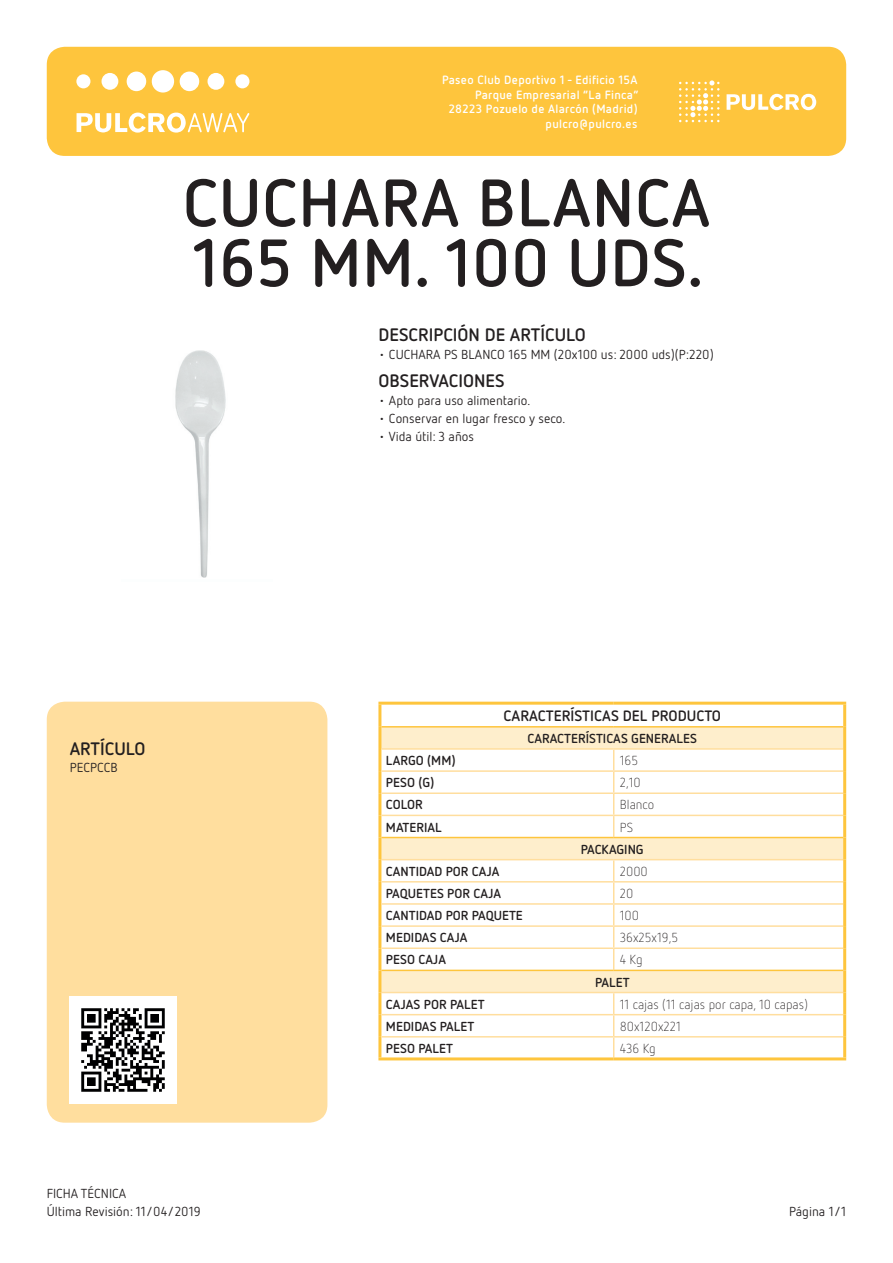
<style>
.page{position:relative;width:893px;height:1263px;background:#fff}
.page>*{position:absolute;margin:0;border:0;box-sizing:border-box;transform-origin:0 0}
.t1{font:700 66.75px/60px "Netto OT";letter-spacing:.01em;color:#231f20}
.t2{font:700 18px "Netto OT";color:#231f20}
.t3{font:700 15px "Netto OT";color:#231f20}
.t4{font:700 13.05px "Netto OT";color:#231f20}
.t5{font:13.05px/17.9px "Netto OT";color:#231f20}
.t6{font:300 13.05px "Netto OT";color:#231f20}
.t7{font:700 12px/14.4px "Netto OT";letter-spacing:.025em;color:#fff;text-align:right}
</style>
<div class="page">
<div style="left:47px;top:47px;width:799px;height:109px;background:#fec53d;border-radius:18px"></div>
<svg style="left:679px;top:80px;width:40px;height:42px"></svg>
<svg style="left:727px;top:94px;width:89px;height:16px"></svg>
<div style="left:76px;top:74px;width:14px;height:14px;background:#fff;border-radius:50%"></div>
<div style="left:102px;top:73px;width:16px;height:17px;background:#fff;border-radius:50%"></div>
<div style="left:127px;top:72px;width:19px;height:19px;background:#fff;border-radius:50%"></div>
<div style="left:152px;top:70px;width:22px;height:23px;background:#fff;border-radius:50%"></div>
<div style="left:180px;top:72px;width:19px;height:19px;background:#fff;border-radius:50%"></div>
<div style="left:208px;top:73px;width:16px;height:17px;background:#fff;border-radius:50%"></div>
<div style="left:235px;top:74px;width:14px;height:14px;background:#fff;border-radius:50%"></div>
<svg style="left:77px;top:113px;width:172px;height:20px"></svg>
<div style="left:47px;top:702px;width:280px;height:421px;background:#ffde9e;border-radius:18px"></div>
<img style="left:70px;top:997px;width:106px;height:106px">
<svg style="left:381px;top:705px;width:462px;height:352px"></svg>
<svg style="left:381px;top:727px;width:462px;height:265px"></svg>
<hr style="left:378px;top:705px;width:3px;height:22px;background:#fec53d">
<hr style="left:378px;top:702px;width:236px;height:3px;background:#fec53d">
<hr style="left:614px;top:702px;width:232px;height:3px;background:#fec53d">
<hr style="left:378px;top:727px;width:3px;height:22px;background:#fec53d">
<hr style="left:378px;top:749px;width:3px;height:22px;background:#fec53d">
<hr style="left:378px;top:771px;width:3px;height:22px;background:#fec53d">
<hr style="left:378px;top:793px;width:3px;height:22px;background:#fec53d">
<hr style="left:378px;top:815px;width:3px;height:22px;background:#fec53d">
<hr style="left:378px;top:860px;width:3px;height:22px;background:#fec53d">
<hr style="left:378px;top:882px;width:3px;height:22px;background:#fec53d">
<hr style="left:378px;top:904px;width:3px;height:22px;background:#fec53d">
<hr style="left:378px;top:926px;width:3px;height:22px;background:#fec53d">
<hr style="left:378px;top:948px;width:3px;height:22px;background:#fec53d">
<hr style="left:378px;top:992px;width:3px;height:23px;background:#fec53d">
<hr style="left:378px;top:1015px;width:3px;height:22px;background:#fec53d">
<hr style="left:378px;top:1037px;width:3px;height:20px;background:#fec53d">
<hr style="left:381px;top:748px;width:233px;height:2px;background:#ffde9e">
<hr style="left:381px;top:770px;width:233px;height:2px;background:#ffde9e">
<hr style="left:381px;top:792px;width:233px;height:2px;background:#ffde9e">
<hr style="left:381px;top:815px;width:233px;height:1px;background:#ffde9e">
<hr style="left:381px;top:859px;width:233px;height:1px;background:#ffde9e">
<hr style="left:381px;top:881px;width:233px;height:1px;background:#ffde9e">
<hr style="left:381px;top:903px;width:233px;height:2px;background:#ffde9e">
<hr style="left:381px;top:925px;width:233px;height:2px;background:#ffde9e">
<hr style="left:381px;top:947px;width:233px;height:2px;background:#ffde9e">
<hr style="left:381px;top:992px;width:233px;height:1px;background:#ffde9e">
<hr style="left:381px;top:1014px;width:233px;height:1px;background:#ffde9e">
<hr style="left:381px;top:1036px;width:233px;height:1px;background:#ffde9e">
<svg style="left:613px;top:750px;width:1px;height:87px"></svg>
<svg style="left:613px;top:860px;width:1px;height:110px"></svg>
<svg style="left:613px;top:993px;width:1px;height:64px"></svg>
<hr style="left:614px;top:748px;width:229px;height:2px;background:#ffde9e">
<hr style="left:614px;top:770px;width:229px;height:2px;background:#ffde9e">
<hr style="left:614px;top:792px;width:229px;height:2px;background:#ffde9e">
<hr style="left:614px;top:815px;width:229px;height:1px;background:#ffde9e">
<hr style="left:614px;top:859px;width:229px;height:1px;background:#ffde9e">
<hr style="left:614px;top:881px;width:229px;height:1px;background:#ffde9e">
<hr style="left:614px;top:903px;width:229px;height:2px;background:#ffde9e">
<hr style="left:614px;top:925px;width:229px;height:2px;background:#ffde9e">
<hr style="left:614px;top:947px;width:229px;height:2px;background:#ffde9e">
<hr style="left:614px;top:992px;width:229px;height:1px;background:#ffde9e">
<hr style="left:614px;top:1014px;width:229px;height:1px;background:#ffde9e">
<hr style="left:614px;top:1036px;width:229px;height:1px;background:#ffde9e">
<hr style="left:381px;top:726px;width:233px;height:1px;background:#fec53d">
<hr style="left:614px;top:726px;width:229px;height:1px;background:#fec53d">
<hr style="left:843px;top:705px;width:3px;height:22px;background:#fec53d">
<hr style="left:843px;top:727px;width:3px;height:22px;background:#fec53d">
<hr style="left:843px;top:749px;width:3px;height:22px;background:#fec53d">
<hr style="left:843px;top:771px;width:3px;height:22px;background:#fec53d">
<hr style="left:843px;top:793px;width:3px;height:22px;background:#fec53d">
<hr style="left:843px;top:815px;width:3px;height:22px;background:#fec53d">
<hr style="left:843px;top:860px;width:3px;height:22px;background:#fec53d">
<hr style="left:843px;top:882px;width:3px;height:22px;background:#fec53d">
<hr style="left:843px;top:904px;width:3px;height:22px;background:#fec53d">
<hr style="left:843px;top:926px;width:3px;height:22px;background:#fec53d">
<hr style="left:843px;top:948px;width:3px;height:22px;background:#fec53d">
<hr style="left:843px;top:992px;width:3px;height:23px;background:#fec53d">
<hr style="left:843px;top:1015px;width:3px;height:22px;background:#fec53d">
<hr style="left:843px;top:1037px;width:3px;height:20px;background:#fec53d">
<hr style="left:378px;top:837px;width:3px;height:23px;background:#fec53d">
<hr style="left:378px;top:970px;width:3px;height:22px;background:#fec53d">
<hr style="left:381px;top:837px;width:233px;height:1px;background:#fec53d">
<hr style="left:381px;top:970px;width:233px;height:1px;background:#fec53d">
<hr style="left:614px;top:837px;width:229px;height:1px;background:#fec53d">
<hr style="left:614px;top:970px;width:229px;height:1px;background:#fec53d">
<hr style="left:843px;top:837px;width:3px;height:23px;background:#fec53d">
<hr style="left:843px;top:970px;width:3px;height:22px;background:#fec53d">
<hr style="left:378px;top:1057px;width:236px;height:3px;background:#fec53d">
<hr style="left:614px;top:1057px;width:232px;height:3px;background:#fec53d">
<img style="left:175px;top:350px;width:51px;height:228px">
<p class="t7" style="left:442px;top:73px;width:198px">Paseo Club Deportivo 1 - Edificio 15A<br>Parque Empresarial “La Finca”<br>28223 Pozuelo de Alarcón (Madrid) pulcro@pulcro.es</p>
<h1 class="t1" style="left:183px;top:171px;width:529px">CUCHARA BLANCA<br>165 MM. 100 UDS.</h1>
<h2 class="t2" style="left:378px;top:324px;width:209px">DESCRIPCIÓN DE ARTÍCULO</h2>
<p class="t5" style="left:378px;top:345px;width:337px">• CUCHARA PS BLANCO 165 MM (20x100 us: 2000 uds)(P:220)</p>
<h2 class="t2" style="left:378px;top:370px;width:128px">OBSERVACIONES</h2>
<p class="t5" style="left:378px;top:391px;width:153px">• Apto para uso alimentario.</p>
<p class="t5" style="left:378px;top:409px;width:189px">• Conservar en lugar fresco y seco.</p>
<p class="t5" style="left:378px;top:427px;width:97px">• Vida útil: 3 años</p>
<h2 class="t2" style="left:70px;top:737px;width:77px">ARTÍCULO</h2>
<p class="t5" style="left:70px;top:759px;width:50px">PECPCCB</p>
<p class="t3" style="left:504px;top:706px;width:219px">CARACTERÍSTICAS DEL PRODUCTO</p>
<p class="t4" style="left:528px;top:730px;width:171px">CARACTERÍSTICAS GENERALES</p>
<p class="t4" style="left:386px;top:752px;width:71px">LARGO (MM)</p>
<p class="t6" style="left:620px;top:753px;width:20px">165</p>
<p class="t4" style="left:386px;top:774px;width:50px">PESO (G)</p>
<p class="t6" style="left:620px;top:775px;width:23px">2,10</p>
<p class="t4" style="left:386px;top:797px;width:38px">COLOR</p>
<p class="t6" style="left:620px;top:797px;width:36px">Blanco</p>
<p class="t4" style="left:386px;top:819px;width:57px">MATERIAL</p>
<p class="t6" style="left:620px;top:819px;width:15px">PS</p>
<p class="t4" style="left:581px;top:841px;width:64px">PACKAGING</p>
<p class="t4" style="left:386px;top:863px;width:115px">CANTIDAD POR CAJA</p>
<p class="t6" style="left:620px;top:863px;width:30px">2000</p>
<p class="t4" style="left:386px;top:885px;width:117px">PAQUETES POR CAJA</p>
<p class="t6" style="left:620px;top:886px;width:15px">20</p>
<p class="t4" style="left:386px;top:907px;width:139px">CANTIDAD POR PAQUETE</p>
<p class="t6" style="left:620px;top:908px;width:21px">100</p>
<p class="t4" style="left:386px;top:929px;width:83px">MEDIDAS CAJA</p>
<p class="t6" style="left:620px;top:930px;width:60px">36x25x19,5</p>
<p class="t4" style="left:386px;top:952px;width:62px">PESO CAJA</p>
<p class="t6" style="left:620px;top:952px;width:24px">4 Kg</p>
<p class="t4" style="left:595px;top:974px;width:36px">PALET</p>
<p class="t4" style="left:386px;top:996px;width:100px">CAJAS POR PALET</p>
<p class="t6" style="left:620px;top:996px;width:190px">11 cajas (11 cajas por capa, 10 capas)</p>
<p class="t4" style="left:386px;top:1018px;width:90px">MEDIDAS PALET</p>
<p class="t6" style="left:620px;top:1018px;width:63px">80x120x221</p>
<p class="t4" style="left:386px;top:1040px;width:68px">PESO PALET</p>
<p class="t6" style="left:620px;top:1041px;width:38px">436 Kg</p>
<p class="t5" style="left:47px;top:1185px;width:155px">FICHA TÉCNICA<br>Última Revisión: 11/04/2019</p>
<p class="t5" style="left:789px;top:1202px;width:59px">Página 1/1</p>
</div>
